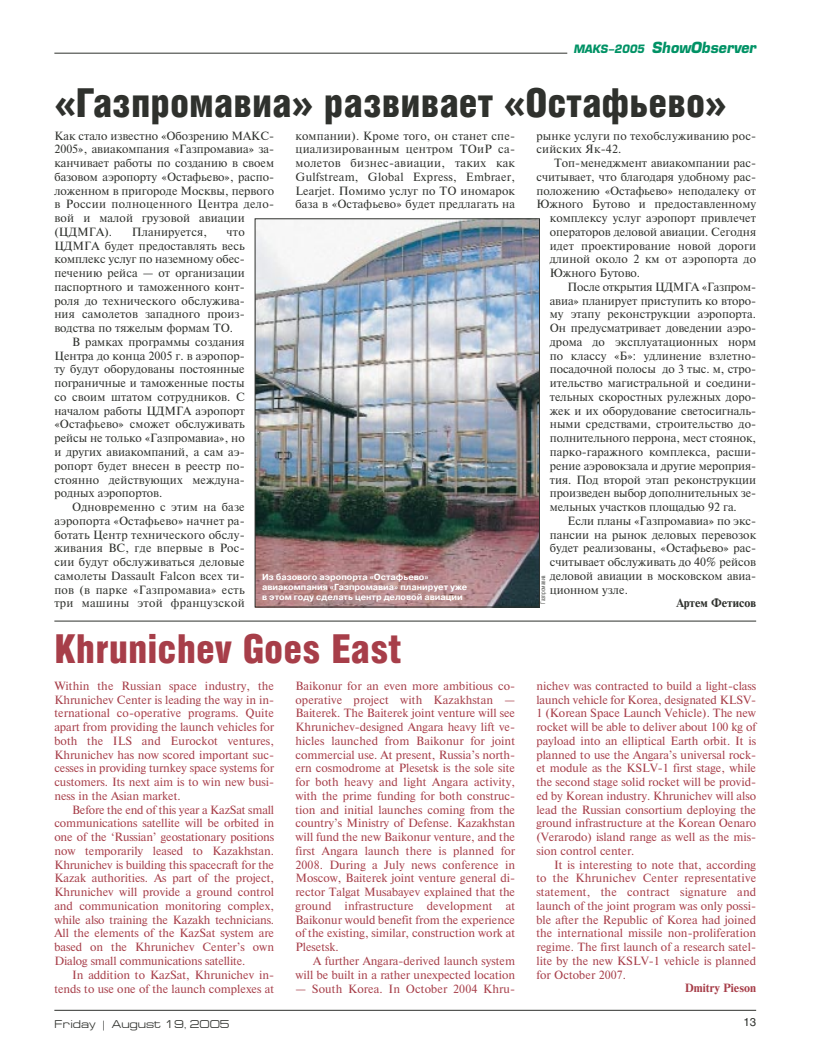
<style>
.page{position:relative;width:814px;height:1063px;background:#fff}
.page>*{position:absolute;margin:0;border:0;box-sizing:border-box;transform-origin:0 0}
.t1{font:900 40px "Helios Cond";color:#2f312d}
.t2{font:900 40px "Helios Cond";color:#a73e49}
.t3{font:italic 700 15px "Europe";color:#009265;scale:.94 1}
.t4{font:11.25px/13.8px "Newton C";color:#a73e49;text-align:justify}
.t5{font:11.25px/13.8px "Newton C";color:#2f312d;text-align:justify}
.t6{font:11.25px "Newton C";letter-spacing:-.02em;color:#2f312d}
.t7{font:11.25px "Europe Ext";color:#2f312d}
.t8{font:700 11.25px "Newton C";color:#2f312d}
.t9{font:700 11.25px "Newton C";color:#a73e49}
.t10{font:11.25px "Helios";color:#2f312d}
.t11{font:700 8.75px/10px "Pragmatica C";color:#fff}
.t12{font:300 6.25px "Helios Cond";color:#2f312d}
.s1{font-size:11.25px}
.s2{font-family:"Futuris C";font-weight:700}
</style>
<div class="page">
<hr style="left:54px;top:1010px;width:702px;height:1px;background:#2f312d">
<hr style="left:54px;top:53px;width:513px;height:1px;background:#2f312d">
<hr style="left:54px;top:620px;width:702px;height:1px;background:#2f312d">
<img style="left:257px;top:220px;width:281px;height:385px">
<div style="left:255px;top:218px;width:285px;height:389px;border:1px solid #2f312d"></div>
<h2 class="t3" style="left:574px;top:42px;width:196px"><span class="s1">MAKS−2005</span> ShowObserver</h2>
<h1 class="t1" style="left:54px;top:87px;width:674px"><span class="s2">«</span>Газпромавиа<span class="s2">»</span> развивает <span class="s2">«</span>Остафьево<span class="s2">»</span></h1>
<p class="t5" style="left:295px;top:130px;width:221px">компании). Кроме того, он станет спе&shy;циализированным центром ТОиР са&shy;молетов бизнес-авиации, таких как Gulfstream, Global Express, Embraer, Learjet. Помимо услуг по ТО иномарок база в «Остафьево» будет предлагать на</p>
<p class="t5" style="left:536px;top:130px;width:221px">рынке услуги по техобслуживанию рос&shy;сийских Як-42.</p>
<p class="t5" style="left:54px;top:130px;width:221px;text-align:left">Как стало известно «Обозрению МАКС-2005», авиакомпания «Газпромавиа» за&shy;канчивает работы по созданию в своем базовом аэропорту «Остафьево», распо&shy;ложенном в пригороде Москвы, первого в России полноценного Центра дело&shy;вой и малой грузовой авиации (ЦДМГА).</p>
<p class="t5" style="left:554px;top:157px;width:203px">Топ-менеджмент авиакомпании рас-</p>
<p class="t5" style="left:536px;top:171px;width:221px">считывает, что благодаря удобному рас-</p>
<p class="t5" style="left:536px;top:185px;width:221px">положению «Остафьево» неподалеку от</p>
<p class="t5" style="left:536px;top:199px;width:221px">Южного Бутово и предоставленному</p>
<p class="t5" style="left:550px;top:212px;width:208px">комплексу услуг аэропорт привлечет</p>
<p class="t5" style="left:550px;top:226px;width:208px">операторов деловой авиации. Сегодня</p>
<p class="t5" style="left:550px;top:240px;width:208px">идет проектирование новой дороги</p>
<p class="t5" style="left:550px;top:254px;width:208px">длиной около 2 км от аэропорта до</p>
<p class="t5" style="left:550px;top:267px;width:92px">Южного Бутово.</p>
<p class="t6" style="left:567px;top:283px;width:190px">После открытия ЦДМГА «Газпром-</p>
<p class="t5" style="left:550px;top:295px;width:208px">авиа» планирует приступить ко второ-</p>
<p class="t5" style="left:550px;top:309px;width:208px">му этапу реконструкции аэропорта.</p>
<p class="t5" style="left:550px;top:322px;width:208px">Он предусматривает доведении аэро-</p>
<p class="t5" style="left:550px;top:336px;width:208px">дрома до эксплуатационных норм</p>
<p class="t5" style="left:550px;top:350px;width:208px">по классу «Б»: удлинение взлетно-</p>
<p class="t5" style="left:550px;top:364px;width:208px">посадочной полосы до 3 тыс. м, стро-</p>
<p class="t5" style="left:550px;top:377px;width:208px">ительство магистральной и соедини-</p>
<p class="t5" style="left:550px;top:391px;width:208px">тельных скоростных рулежных доро-</p>
<p class="t5" style="left:550px;top:405px;width:208px">жек и их оборудование светосигналь-</p>
<p class="t5" style="left:550px;top:419px;width:208px">ными средствами, строительство до-</p>
<p class="t5" style="left:550px;top:432px;width:208px">полнительного перрона, мест стоянок,</p>
<p class="t5" style="left:550px;top:446px;width:208px">парко-гаражного комплекса, расши-</p>
<p class="t5" style="left:550px;top:460px;width:208px">рение аэровокзала и другие мероприя-</p>
<p class="t5" style="left:550px;top:474px;width:208px">тия. Под второй этап реконструкции</p>
<p class="t5" style="left:550px;top:487px;width:208px">произведен выбор дополнительных зе-</p>
<p class="t5" style="left:550px;top:501px;width:189px">мельных участков площадью 92 га.</p>
<p class="t5" style="left:567px;top:515px;width:190px">Если планы «Газпромавиа» по экс-</p>
<p class="t5" style="left:550px;top:529px;width:208px">пансии на рынок деловых перевозок</p>
<p class="t5" style="left:550px;top:542px;width:208px">будет реализованы, «Остафьево» рас-</p>
<p class="t5" style="left:550px;top:556px;width:208px">считывает обслуживать до 40% рейсов</p>
<p class="t5" style="left:550px;top:570px;width:208px">деловой авиации в московском авиа-</p>
<p class="t5" style="left:550px;top:584px;width:80px">ционном узле.</p>
<p class="t8" style="left:676px;top:599px;width:81px">Артем Фетисов</p>
<p class="t5" style="left:132px;top:226px;width:77px">Планируется,</p>
<p class="t5" style="left:54px;top:226px;width:192px;text-indent:172px">что ЦДМГА будет предоставлять весь комплекс услуг по наземному обес&shy;печению рейса — от организации паспортного и таможенного конт&shy;роля до технического обслужива&shy;ния самолетов западного произ&shy;водства по тяжелым формам ТО.</p>
<p class="t5" style="left:54px;top:336px;width:192px;text-indent:18px">В рамках программы создания Центра до конца 2005 г. в аэропор&shy;ту будут оборудованы постоянные пограничные и таможенные посты со своим штатом сотрудников. С началом работы ЦДМГА аэропорт «Остафьево» сможет обслуживать рейсы не только «Газпромавиа», но и других авиакомпаний, а сам аэ&shy;ропорт будет внесен в реестр по&shy;стоянно действующих междуна&shy;родных аэропортов.</p>
<p class="t5" style="left:54px;top:501px;width:192px;text-indent:18px">Одновременно с этим на базе аэропорта «Остафьево» начнет ра&shy;ботать Центр технического обслу&shy;живания ВС, где впервые в Рос&shy;сии будут обслуживаться деловые самолеты Dassault Falcon всех ти&shy;пов (в парке «Газпромавиа» есть три машины этой французской</p>
<p class="t11" style="left:262px;top:572px;width:207px">Из базового аэропорта «Остафьево» авиакомпания «Газпромавиа» планирует уже в этом году сделать центр деловой авиации</p>
<p class="t12" style="left:540px;top:603px;width:30px;rotate:-90deg">Газпромавиа</p>
<h1 class="t2" style="left:54px;top:633px;width:348px">Khrunichev Goes East</h1>
<p class="t4" style="left:54px;top:680px;width:221px">Within the Russian space industry, the Khrunichev Center is leading the way in in&shy;ternational co-operative programs. Quite apart from providing the launch vehicles for both the ILS and Eurockot ventures, Khrunichev has now scored important suc&shy;cesses in providing turnkey space systems for customers. Its next aim is to win new busi&shy;ness in the Asian market.</p>
<p class="t4" style="left:54px;top:804px;width:221px;text-indent:18px">Before the end of this year a KazSat small communications satellite will be orbited in one of the ‘Russian’ geostationary positions now temporarily leased to Kazakhstan.<br>Khrunichev is building this spacecraft for the Kazak authorities. As part of the project, Khrunichev will provide a ground control and communication monitoring complex, while also training the Kazakh technicians.<br>All the elements of the KazSat system are based on the Khrunichev Center’s own Dialog small communications satellite.</p>
<p class="t4" style="left:54px;top:969px;width:221px;text-align:right">In addition to KazSat, Khrunichev in&shy;tends to use one of the launch complexes at</p>
<p class="t4" style="left:295px;top:680px;width:221px">Baikonur for an even more ambitious co&shy;operative project with Kazakhstan — Baiterek. The Baiterek joint venture will see Khrunichev-designed Angara heavy lift ve&shy;hicles launched from Baikonur for joint commercial use. At present, Russia’s north&shy;ern cosmodrome at Plesetsk is the sole site for both heavy and light Angara activity, with the prime funding for both construc&shy;tion and initial launches coming from the country’s Ministry of Defense. Kazakhstan will fund the new Baikonur venture, and the first Angara launch there is planned for 2008. During a July news conference in Moscow, Baiterek joint venture general di&shy;rector Talgat Musabayev explained that the ground infrastructure development at Baikonur would benefit from the experience of the existing, similar, construction work at Plesetsk.</p>
<p class="t4" style="left:295px;top:955px;width:221px;text-align:right">A further Angara-derived launch system will be built in a rather unexpected location</p>
<p class="t4" style="left:295px;top:982px;width:221px">— South Korea. In October 2004 Khru-</p>
<p class="t4" style="left:536px;top:680px;width:221px">nichev was contracted to build a light-class launch vehicle for Korea, designated KLSV-1 (Korean Space Launch Vehicle). The new rocket will be able to deliver about 100 kg of payload into an elliptical Earth orbit. It is planned to use the Angara’s universal rock&shy;et module as the KSLV-1 first stage, while the second stage solid rocket will be provid&shy;ed by Korean industry. Khrunichev will also lead the Russian consortium deploying the ground infrastructure at the Korean Oenaro (Verarodo) island range as well as the mis&shy;sion control center.</p>
<p class="t4" style="left:536px;top:859px;width:221px;text-indent:18px">It is interesting to note that, according to the Khrunichev Center representative statement, the contract signature and launch of the joint program was only possi&shy;ble after the Republic of Korea had joined the international missile non-proliferation regime. The first launch of a research satel&shy;lite by the new KSLV-1 vehicle is planned for October 2007.</p>
<p class="t9" style="left:684px;top:984px;width:73px">Dmitry Pieson</p>
<p class="t7" style="left:54px;top:1019px;width:177px">Friday | August 19, 2005</p>
<p class="t10" style="left:743px;top:1017px;width:14px">13</p>
</div>
